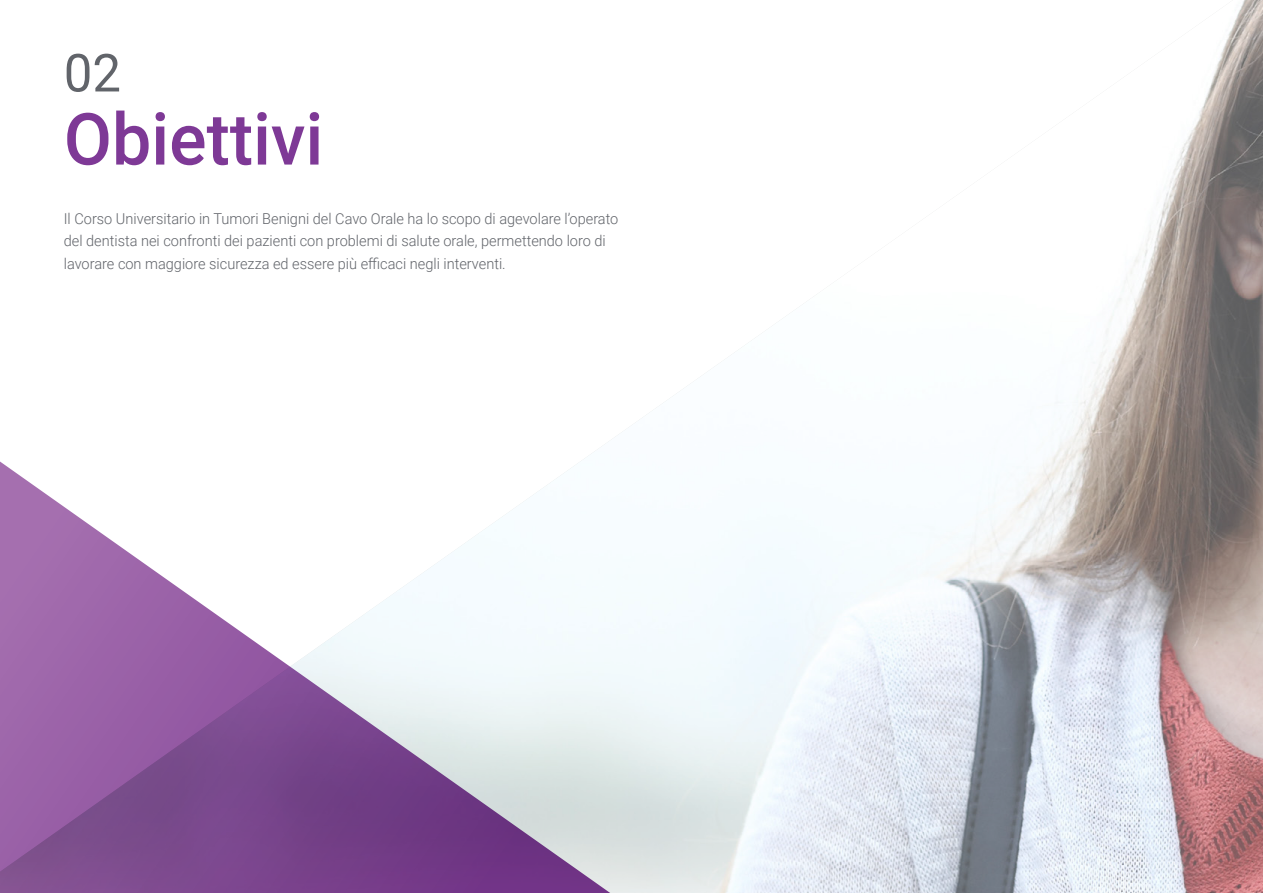
<style>
.page{position:relative;width:1263px;height:893px;background:#fff}
.page>*{position:absolute;margin:0;border:0;box-sizing:border-box;transform-origin:0 0}
.t1{font:500 72px "Roboto";color:#7e3996}
.t2{font:52.5px "Roboto";color:#61646a}
.t3{font:300 15px/22.5px "Roboto";color:#61646a}
</style>
<div class="page">
<img style="left:604px;top:0;width:659px;height:893px">
<svg style="left:0;top:446px;width:640px;height:447px"></svg>
<h2 class="t2" style="left:64px;top:36px;width:59px">02</h2>
<h1 class="t1" style="left:64px;top:89px;width:261px">Obiettivi</h1>
<p class="t3" style="left:64px;top:207px;width:556px">Il Corso Universitario in Tumori Benigni del Cavo Orale ha lo scopo di agevolare l’operato del dentista nei confronti dei pazienti con problemi di salute orale, permettendo loro di lavorare con maggiore sicurezza ed essere più efficaci negli interventi.</p>
</div>
